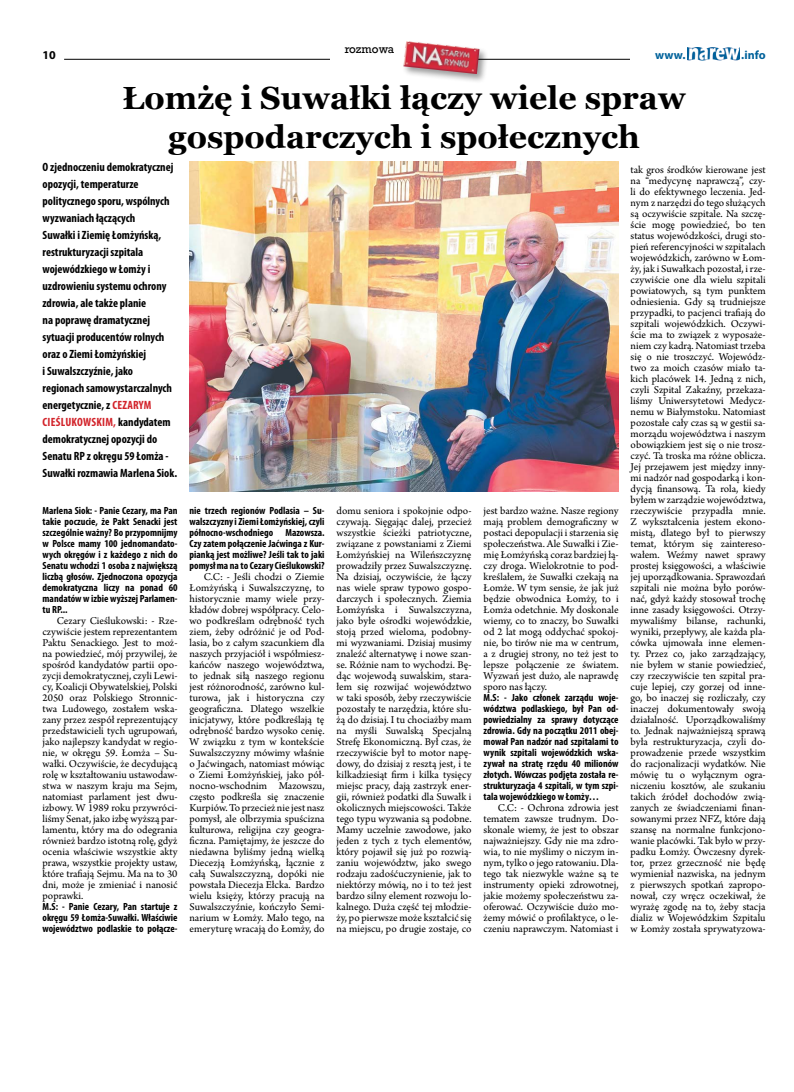
<style>
.page{position:relative;width:794px;height:1092px;background:#fff}
.page>*{position:absolute;margin:0;border:0;box-sizing:border-box;transform-origin:0 0}
.t1{font:700 32px/39px "Georgia";color:#000;text-align:center}
.t2{font:700 condensed 12px/17px "Myriad Pro";color:#000}
.t3{font:700 12px "Myriad Pro";color:#00629b}
.t4{font:700 12px "Myriad Pro";color:#000}
.t5{font:11px/11px "Arno Pro";color:#000;text-align:justify}
.t6{font:11px "Rockwell";color:#000}
.t7{font:700 condensed 10.4px/11px "Myriad Pro";color:#000;text-align:justify}
.s1{color:#d2232a}
</style>
<div class="page">
<hr style="left:64px;top:59px;width:701px;height:1px;background:#000">
<div style="left:630px;top:51px;width:135px;height:18px;background:#fff"></div>
<img style="left:687px;top:47px;width:52px;height:13px">
<img style="left:189px;top:162px;width:429px;height:330px">
<div style="left:330px;top:45px;width:91px;height:17px;background:#fff"></div>
<div style="left:402px;top:40px;width:87px;height:44px;background:#000;opacity:.4"></div>
<img style="left:403px;top:41px;width:76px;height:33px">
<p class="t6" style="left:345px;top:43px;width:51px">rozmowa</p>
<p class="t4" style="left:43px;top:48px;width:15px">10</p>
<p class="t3" style="left:655px;top:47px;width:32px">www.</p>
<p class="t3" style="left:741px;top:47px;width:26px">.info</p>
<h1 class="t1" style="left:123px;top:77px;width:564px">Łomżę i Suwałki łączy wiele spraw gospodarczych i społecznych</h1>
<p class="t2" style="left:43px;top:158px;width:136px">O zjednoczeniu demokratycznej opozycji, temperaturze politycznego sporu, wspólnych wyzwaniach łączących<br>Suwałki i Ziemię Łomżyńską, restrukturyzacji szpitala wojewódzkiego w Łomży i uzdrowieniu systemu ochrony zdrowia, ale także planie<br>na poprawę dramatycznej sytuacji producentów rolnych oraz o Ziemi Łomżyńskiej<br>i Suwalszczyźnie, jako regionach samowystarczalnych energetycznie, z <span class="s1">CEZARYM<br>CIEŚLUKOWSKIM,</span> kandydatem demokratycznej opozycji do<br>Senatu RP z okręgu 59 Łomża -<br>Suwałki rozmawia Marlena Siok.</p>
<p class="t7" style="left:43px;top:504px;width:136px">Marlena Siok: - Panie Cezary, ma Pan takie poczucie, że Pakt Senacki jest szczególnie ważny? Bo przypomnijmy w Polsce mamy 100 jednomandato&shy;wych okręgów i z każdego z nich do Senatu wchodzi 1 osoba z największą liczbą głosów. Zjednoczona opozycja demokratyczna liczy na ponad 60 mandatów w izbie wyższej Parlamen&shy;tu RP...</p>
<p class="t5" style="left:43px;top:615px;width:136px;text-indent:14px">Cezary Cieślukowski: - Rze&shy;czywiście jestem reprezentantem Paktu Senackiego. Jest to moż&shy;na powiedzieć, mój przywilej, że spośród kandydatów partii opo&shy;zycji demokratycznej, czyli Lewi&shy;cy, Koalicji Obywatelskiej, Polski 2050 oraz Polskiego Stronnic&shy;twa Ludowego, zostałem wska&shy;zany przez zespół reprezentujący przedstawicieli tych ugrupowań, jako najlepszy kandydat w regio&shy;nie, w okręgu 59. Łomża – Su&shy;wałki. Oczywiście, że decydującą rolę w kształtowaniu ustawodaw&shy;stwa w naszym kraju ma Sejm, natomiast parlament jest dwu&shy;izbowy. W 1989 roku przywróci&shy;liśmy Senat, jako izbę wyższą par&shy;lamentu, który ma do odegrania również bardzo istotną rolę, gdyż ocenia właściwie wszystkie akty prawa, wszystkie projekty ustaw, które trafiają Sejmu. Ma na to 30 dni, może je zmieniać i nanosić poprawki.</p>
<p class="t7" style="left:43px;top:900px;width:136px">M.S: - Panie Cezary, Pan startuje z okręgu 59 Łomża-Suwałki. Właściwie województwo podlaskie to połącze-</p>
<p class="t7" style="left:189px;top:504px;width:136px">nie trzech regionów Podlasia – Su&shy;walszczyzny i Ziemi Łomżyńskiej, czyli północno-wschodniego Mazowsza.<br>Czy zatem połączenie Jaćwinga z Kur&shy;pianką jest możliwe? Jeśli tak to jaki pomysł ma na to Cezary Cieślukowski?</p>
<p class="t5" style="left:189px;top:571px;width:136px;text-indent:14px">C.C: - Jeśli chodzi o Ziemie Łomżyńską i Suwalszczyznę, to historycznie mamy wiele przy&shy;kładów dobrej współpracy. Celo&shy;wo podkreślam odrębność tych ziem, żeby odróżnić je od Pod&shy;lasia, bo z całym szacunkiem dla naszych przyjaciół i współmiesz&shy;kańców naszego województwa, to jednak siłą naszego regionu jest różnorodność, zarówno kul&shy;turowa, jak i historyczna czy geograficzna. Dlatego wszelkie inicjatywy, które podkreślają tę odrębność bardzo wysoko cenię.<br>W związku z tym w kontekście Suwalszczyzny mówimy właśnie o Jaćwingach, natomiast mówiąc o Ziemi Łomżyńskiej, jako pół&shy;nocno-wschodnim Mazowszu, często podkreśla się znaczenie Kurpiów. To przecież nie jest nasz pomysł, ale olbrzymia spuścizna kulturowa, religijna czy geogra&shy;ficzna. Pamiętajmy, że jeszcze do niedawna byliśmy jedną wielką Diecezją Łomżyńską, łącznie z całą Suwalszczyzną, dopóki nie powstała Diecezja Ełcka. Bardzo wielu księży, którzy pracują na Suwalszczyźnie, kończyło Semi&shy;narium w Łomży. Mało tego, na emeryturę wracają do Łomży, do</p>
<p class="t5" style="left:336px;top:505px;width:136px">domu seniora i spokojnie odpo&shy;czywają. Sięgając dalej, przecież wszystkie ścieżki patriotyczne, związane z powstaniami z Ziemi Łomżyńskiej na Wileńszczyznę prowadziły przez Suwalszczyznę.<br>Na dzisiaj, oczywiście, że łączy nas wiele spraw typowo gospo&shy;darczych i społecznych. Ziemia Łomżyńska i Suwalszczyzna, jako byłe ośrodki wojewódzkie, stoją przed wieloma, podobny&shy;mi wyzwaniami. Dzisiaj musimy znaleźć alternatywę i nowe szan&shy;se. Różnie nam to wychodzi. Bę&shy;dąc wojewodą suwalskim, stara&shy;łem się rozwijać województwo w taki sposób, żeby rzeczywiście pozostały te narzędzia, które słu&shy;żą do dzisiaj. I tu chociażby mam na myśli Suwalską Specjalną Strefę Ekonomiczną. Był czas, że rzeczywiście był to motor napę&shy;dowy, do dzisiaj z resztą jest, i te kilkadziesiąt firm i kilka tysięcy miejsc pracy, dają zastrzyk ener&shy;gii, również podatki dla Suwałk i okolicznych miejscowości. Także tego typu wyzwania są podobne.<br>Mamy uczelnie zawodowe, jako jeden z tych z tych elementów, który pojawił się już po rozwią&shy;zaniu województw, jako swego rodzaju zadośćuczynienie, jak to niektórzy mówią, no i to też jest bardzo silny element rozwoju lo&shy;kalnego. Duża część tej młodzie&shy;ży, po pierwsze może kształcić się na miejscu, po drugie zostaje, co</p>
<p class="t5" style="left:483px;top:505px;width:136px">jest bardzo ważne. Nasze regiony mają problem demograficzny w postaci depopulacji i starzenia się społeczeństwa. Ale Suwałki i Zie&shy;mię Łomżyńską coraz bardziej łą&shy;czy droga. Wielokrotnie to pod&shy;kreślałem, że Suwałki czekają na Łomże. W tym sensie, że jak już będzie obwodnica Łomży, to i Łomża odetchnie. My doskonale wiemy, co to znaczy, bo Suwałki od 2 lat mogą oddychać spokoj&shy;nie, bo tirów nie ma w centrum, a z drugiej strony, no też jest to lepsze połączenie ze światem.<br>Wyzwań jest dużo, ale naprawdę sporo nas łączy.</p>
<p class="t7" style="left:483px;top:691px;width:136px">M.S: - Jako członek zarządu woje&shy;wództwa podlaskiego, był Pan od&shy;powiedzialny za sprawy dotyczące zdrowia. Gdy na początku 2011 obej&shy;mował Pan nadzór nad szpitalami to wynik szpitali wojewódzkich wska&shy;zywał na stratę rzędu 40 milionów złotych. Wówczas podjęta została re&shy;strukturyzacja 4 szpitali, w tym szpi&shy;tala wojewódzkiego w Łomży…</p>
<p class="t5" style="left:483px;top:802px;width:136px;text-indent:14px">C.C: - Ochrona zdrowia jest tematem zawsze trudnym. Do&shy;skonale wiemy, że jest to obszar najważniejszy. Gdy nie ma zdro&shy;wia, to nie myślimy o niczym in&shy;nym, tylko o jego ratowaniu. Dla&shy;tego tak niezwykle ważne są te instrumenty opieki zdrowotnej, jakie możemy społeczeństwu za&shy;oferować. Oczywiście dużo mo&shy;żemy mówić o profilaktyce, o le&shy;czeniu naprawczym. Natomiast i</p>
<p class="t5" style="left:630px;top:164px;width:136px">tak gros środków kierowane jest na “medycynę naprawczą”, czy&shy;li do efektywnego leczenia. Jed&shy;nym z narzędzi do tego służących są oczywiście szpitale. Na szczę&shy;ście mogę powiedzieć, bo ten status wojewódzkości, drugi sto&shy;pień referencyjności w szpitalach wojewódzkich, zarówno w Łom&shy;ży, jak i Suwałkach pozostał, i rze&shy;czywiście one dla wielu szpitali powiatowych, są tym punktem odniesienia. Gdy są trudniejsze przypadki, to pacjenci trafiają do szpitali wojewódzkich. Oczywi&shy;ście ma to związek z wyposaże&shy;niem czy kadrą. Natomiast trzeba się o nie troszczyć. Wojewódz&shy;two za moich czasów miało ta&shy;kich placówek 14. Jedną z nich, czyli Szpital Zakaźny, przekaza&shy;liśmy Uniwersytetowi Medycz&shy;nemu w Białymstoku. Natomiast pozostałe cały czas są w gestii sa&shy;morządu województwa i naszym obowiązkiem jest się o nie trosz&shy;czyć. Ta troska ma różne oblicza.<br>Jej przejawem jest między inny&shy;mi nadzór nad gospodarką i kon&shy;dycją finansową. Ta rola, kiedy byłem w zarządzie województwa, rzeczywiście przypadła mnie.<br>Z wykształcenia jestem ekono&shy;mistą, dlatego był to pierwszy temat, którym się zaintereso&shy;wałem. Weźmy nawet sprawy prostej księgowości, a właściwie jej uporządkowania. Sprawozdań szpitali nie można było porów&shy;nać, gdyż każdy stosował trochę inne zasady księgowości. Otrzy&shy;mywaliśmy bilanse, rachunki, wyniki, przepływy, ale każda pla&shy;cówka ujmowała inne elemen&shy;ty. Przez co, jako zarządzający, nie byłem w stanie powiedzieć, czy rzeczywiście ten szpital pra&shy;cuje lepiej, czy gorzej od inne&shy;go, bo inaczej się rozliczały, czy inaczej dokumentowały swoją działalność. Uporządkowaliśmy to. Jednak najważniejszą sprawą była restrukturyzacja, czyli do&shy;prowadzenie przede wszystkim do racjonalizacji wydatków. Nie mówię tu o wyłącznym ogra&shy;niczeniu kosztów, ale szukaniu takich źródeł dochodów zwią&shy;zanych ze świadczeniami finan&shy;sowanymi przez NFZ, które dają szansę na normalne funkcjono&shy;wanie placówki. Tak było w przy&shy;padku Łomży. Ówczesny dyrek&shy;tor, przez grzeczność nie będę wymieniał nazwiska, na jednym z pierwszych spotkań zapropo&shy;nował, czy wręcz oczekiwał, że wyrażę zgodę na to, żeby stacja dializ w Wojewódzkim Szpitalu w Łomży została sprywatyzowa-</p>
</div>
